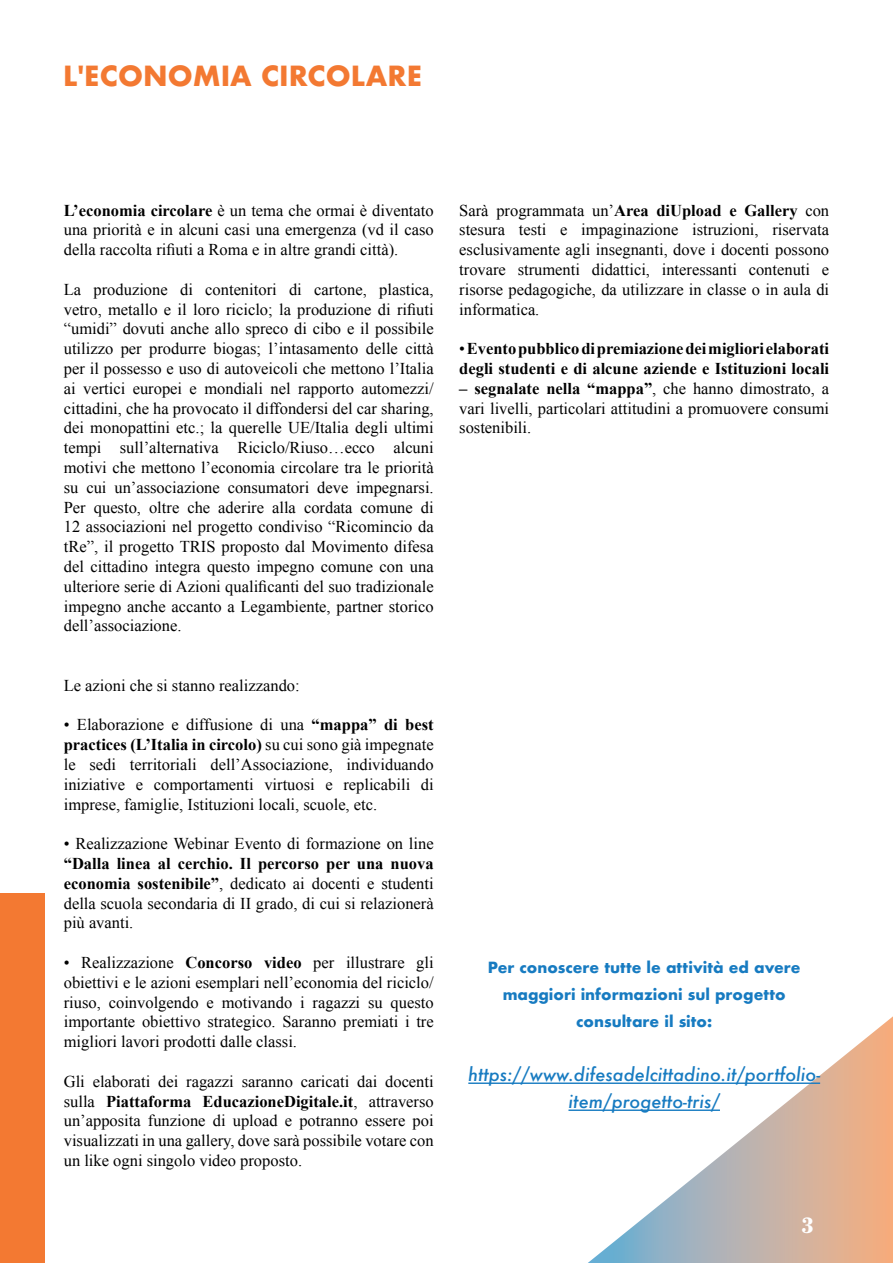
<style>
.page{position:relative;width:893px;height:1263px;background:#fff}
.page>*{position:absolute;margin:0;border:0;box-sizing:border-box;transform-origin:0 0}
.t1{font:700 27px "Futura";color:#f37932}
.t2{font:800 22.5px "Valencia";color:#fff}
.t3{font:italic 500 18px/27px "Futura";color:#177bc1;text-align:center}
.t4{font:16.5px/19.8px "Times New Roman";color:#000;text-align:justify}
.t5{font:700 16.5px/19.8px "Times New Roman";color:#000}
.t6{font:700 15px/27px "Futura";color:#177bc1;text-align:center}
.s1{font-weight:700}
.s2{font-weight:400}
</style>
<div class="page">
<svg style="left:588px;top:1016px;width:305px;height:247px"></svg>
<div style="left:0;top:894px;width:45px;height:369px;background:#f37932"></div>
<hr style="left:468px;top:1082px;width:352px;height:2px;background:#177bc1">
<hr style="left:568px;top:1109px;width:152px;height:2px;background:#177bc1">
<h1 class="t1" style="left:63px;top:57px;width:361px">L'ECONOMIA CIRCOLARE</h1>
<p class="t4" style="left:64px;top:200px;width:371px"><span class="s1">L’economia circolare</span> è un tema che ormai è diventato una priorità e in alcuni casi una emergenza (vd il caso della raccolta rifiuti a Roma e in altre grandi città).</p>
<p class="t4" style="left:64px;top:279px;width:371px">La produzione di contenitori di cartone, plastica, vetro, metallo e il loro riciclo; la produzione di rifiuti “umidi” dovuti anche allo spreco di cibo e il possibile utilizzo per produrre biogas; l’intasamento delle città per il possesso e uso di autoveicoli che mettono l’Italia ai vertici europei e mondiali nel rapporto automezzi/ cittadini, che ha provocato il diffondersi del car sharing, dei monopattini etc.; la querelle UE/Italia degli ultimi tempi sull’alternativa Riciclo/Riuso…ecco alcuni motivi che mettono l’economia circolare tra le priorità su cui un’associazione consumatori deve impegnarsi.<br>Per questo, oltre che aderire alla cordata comune di 12 associazioni nel progetto condiviso “Ricomincio da tRe”, il progetto TRIS proposto dal Movimento difesa del cittadino integra questo impegno comune con una ulteriore serie di Azioni qualificanti del suo tradizionale impegno anche accanto a Legambiente, partner storico dell’associazione.</p>
<p class="t4" style="left:64px;top:675px;width:237px">Le azioni che si stanno realizzando:</p>
<p class="t4" style="left:64px;top:715px;width:371px">• Elaborazione e diffusione di una <span class="s1">“mappa” di best practices (L’Italia in circolo)</span> su cui sono già impegnate le sedi territoriali dell’Associazione, individuando iniziative e comportamenti virtuosi e replicabili di imprese, famiglie, Istituzioni locali, scuole, etc.</p>
<p class="t4" style="left:64px;top:833px;width:371px">• Realizzazione Webinar Evento di formazione on line</p>
<p class="t4" style="left:64px;top:853px;width:371px"><span class="s1">“Dalla linea al cerchio. Il percorso per una nuova economia sostenibile”</span>, dedicato ai docenti e studenti della scuola secondaria di II grado, di cui si relazionerà più avanti.</p>
<p class="t4" style="left:64px;top:952px;width:371px">• Realizzazione <span class="s1">Concorso video</span> per illustrare gli obiettivi e le azioni esemplari nell’economia del riciclo/ riuso, coinvolgendo e motivando i ragazzi su questo importante obiettivo strategico. Saranno premiati i tre migliori lavori prodotti dalle classi.</p>
<p class="t4" style="left:64px;top:1071px;width:371px">Gli elaborati dei ragazzi saranno caricati dai docenti sulla <span class="s1">Piattaforma EducazioneDigitale.it</span>, attraverso un’apposita funzione di upload e potranno essere poi visualizzati in una gallery, dove sarà possibile votare con un like ogni singolo video proposto.</p>
<p class="t4" style="left:459px;top:200px;width:371px">Sarà programmata un’<span class="s1">Area diUpload e Gallery</span> con stesura testi e impaginazione istruzioni, riservata esclusivamente agli insegnanti, dove i docenti possono trovare strumenti didattici, interessanti contenuti e risorse pedagogiche, da utilizzare in classe o in aula di informatica.</p>
<p class="t5" style="left:459px;top:338px;width:371px"><span class="s2">•</span> Evento pubblico di premiazione dei migliori elaborati degli studenti e di alcune aziende e Istituzioni locali</p>
<p class="t4" style="left:459px;top:378px;width:371px"><span class="s1">– segnalate nella “mappa”</span>, che hanno dimostrato, a vari livelli, particolari attitudini a promuovere consumi sostenibili.</p>
<p class="t6" style="left:488px;top:954px;width:314px">Per conoscere tutte le attività ed avere maggiori informazioni sul progetto consultare il sito:</p>
<p class="t3" style="left:468px;top:1061px;width:353px">https://www.difesadelcittadino.it/portfolio&shy;item/progetto-tris/</p>
<h2 class="t2" style="left:802px;top:1211px;width:13px">3</h2>
</div>
